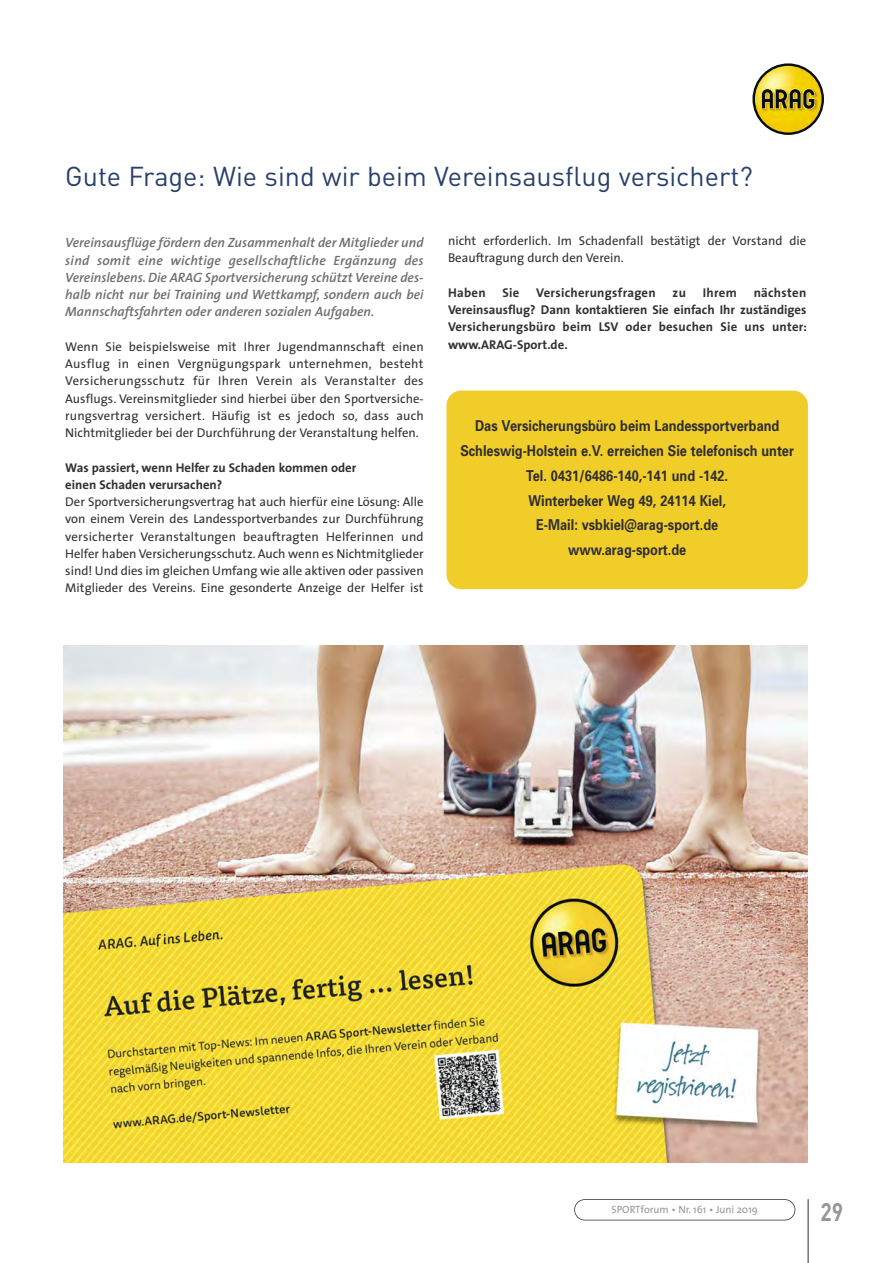
<style>
.page{position:relative;width:893px;height:1263px;background:#fff}
.page>*{position:absolute;margin:0;border:0;box-sizing:border-box;transform-origin:0 0}
.t1{font:27px "DIN";color:#28406d}
.t2{font:700 25.2px "DIN";color:#989798;scale:.83 1}
.t3{font:700 15px/24.8px "Univers";color:#302f31;text-align:center;scale:.85 1}
.t4{font:italic 600 13.5px/17.2px "The Sans";color:#6e6e6f;text-align:justify}
.t5{font:12.75px/17.2px "The Sans";color:#302f31;text-align:justify}
.t6{font:700 12.75px/17.2px "The Sans";letter-spacing:.005em;color:#302f31}
.t7{font:700 12.75px "The Sans";letter-spacing:.025em;color:#302f31}
.t8{font:10.5px "The Sans";color:#989798}
</style>
<div class="page">
<div style="left:574px;top:1199px;width:221px;height:21px;border:2px solid #302f31;border-radius:11px"></div>
<hr style="left:808px;top:1199px;width:1px;height:64px;background:#302f31">
<img style="left:64px;top:645px;width:744px;height:518px">
<svg style="left:752px;top:63px;width:72px;height:72px"></svg>
<img style="left:755px;top:66px;width:67px;height:66px;border-radius:50%">
<svg style="left:761px;top:88px;width:54px;height:21px"></svg>
<div style="left:446px;top:391px;width:362px;height:198px;background:#f1cd2a;border-radius:15px"></div>
<h1 class="t1" style="left:65px;top:161px;width:689px">Gute Frage: Wie sind wir beim Vereinsausflug versichert?</h1>
<p class="t4" style="left:65px;top:235px;width:360px">Vereinsausflüge fördern den Zusammenhalt der Mitglieder und sind somit eine wichtige gesellschaftliche Ergänzung des Vereinslebens. Die ARAG Sportversicherung schützt Vereine des&shy;halb nicht nur bei Training und Wettkampf, sondern auch bei Mannschaftsfahrten oder anderen sozialen Aufgaben.</p>
<p class="t5" style="left:65px;top:339px;width:360px">Wenn Sie beispielsweise mit Ihrer Jugendmannschaft einen Ausflug in einen Vergnügungspark unternehmen, besteht Versicherungsschutz für Ihren Verein als Veranstalter des Ausflugs. Vereinsmitglieder sind hierbei über den Sportversiche&shy;rungsvertrag versichert. Häufig ist es jedoch so, dass auch Nichtmitglieder bei der Durchführung der Veranstaltung helfen.</p>
<p class="t6" style="left:65px;top:460px;width:293px">Was passiert, wenn Helfer zu Schaden kommen oder einen Schaden verursachen?</p>
<p class="t5" style="left:65px;top:494px;width:360px">Der Sportversicherungsvertrag hat auch hierfür eine Lösung: Alle von einem Verein des Landessportverbandes zur Durchführung versicherter Veranstaltungen beauftragten Helferinnen und Helfer haben Versicherungsschutz. Auch wenn es Nichtmitglieder sind! Und dies im gleichen Umfang wie alle aktiven oder passiven Mitglieder des Vereins. Eine gesonderte Anzeige der Helfer ist</p>
<p class="t5" style="left:448px;top:233px;width:360px">nicht erforderlich. Im Schadenfall bestätigt der Vorstand die<br>Beauftragung durch den Verein.</p>
<p class="t6" style="left:448px;top:285px;width:39px">Haben</p>
<p class="t6" style="left:502px;top:285px;width:18px">Sie</p>
<p class="t7" style="left:536px;top:288px;width:121px">Versicherungsfragen</p>
<p class="t6" style="left:673px;top:285px;width:15px">zu</p>
<p class="t6" style="left:703px;top:285px;width:35px">Ihrem</p>
<p class="t6" style="left:448px;top:285px;width:360px;text-align:justify;text-indent:306px">nächsten Vereinsausflug? Dann kontaktieren Sie einfach Ihr zuständiges Versicherungsbüro beim LSV oder besuchen Sie uns unter: www.ARAG-Sport.de.</p>
<p class="t3" style="left:460px;top:415px;width:394px">Das Versicherungsbüro beim Landessportverband Schleswig-Holstein e.V. erreichen Sie telefonisch unter Tel. 0431/6486-140,-141 und -142.<br>Winterbeker Weg 49, 24114 Kiel,<br>E-Mail: vsbkiel@arag-sport.de<br>www.arag-sport.de</p>
<p class="t8" style="left:612px;top:1205px;width:148px">SPORTforum • Nr. 161 • Juni 2019</p>
<h2 class="t2" style="left:820px;top:1197px;width:29px">29</h2>
</div>
